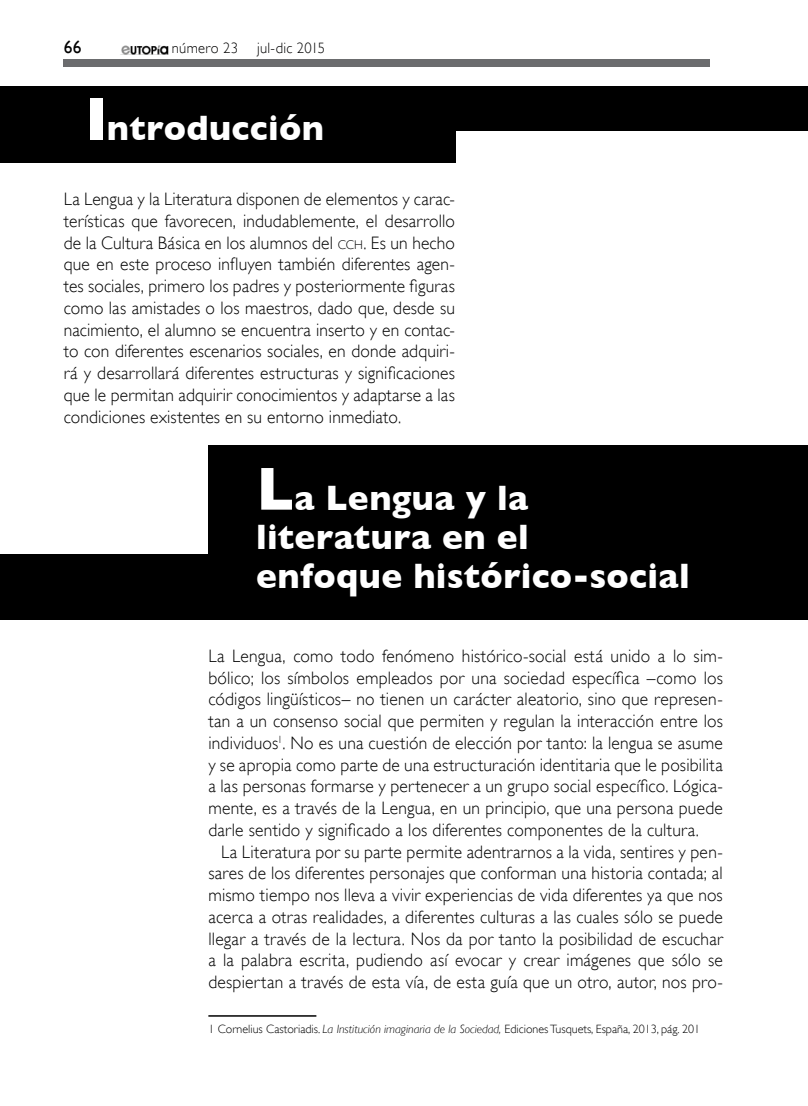
<style>
.page{position:relative;width:808px;height:1106px;background:#fff}
.page>*{position:absolute;margin:0;border:0;box-sizing:border-box;transform-origin:0 0}
.t1{font:700 36px/39px "Gill Sans";letter-spacing:.01em;color:#fff}
.t2{font:300 18px/21.8px "Gill Sans";letter-spacing:.01em;color:#000;text-align:justify}
.t3{font:18px "Gill Sans";color:#000}
.t4{font:300 15px "Gill Sans";letter-spacing:.02em;color:#000}
.t5{font:300 12px "Gill Sans";color:#000}
.s1{font-size:61.5px}
.s2{font-size:12.6px}
.s3{font-style:italic}
</style>
<div class="page">
<div style="left:64px;top:59px;width:646px;height:8px;background:#6b6c6e"></div>
<img style="left:121px;top:45px;width:47px;height:9px">
<div style="left:0;top:86px;width:455px;height:77px;background:#000"></div>
<div style="left:455px;top:86px;width:353px;height:44px;background:#000"></div>
<div style="left:208px;top:446px;width:600px;height:174px;background:#000"></div>
<div style="left:0;top:554px;width:208px;height:66px;background:#000"></div>
<hr style="left:208px;top:1015px;width:108px;height:1px;background:#000">
<p class="t3" style="left:64px;top:36px;width:19px">66</p>
<p class="t4" style="left:172px;top:40px;width:68px">número 23</p>
<p class="t4" style="left:257px;top:40px;width:70px">jul-dic 2015</p>
<h1 class="t1" style="left:85px;top:108px;width:241px"><span class="s1">I</span>ntroducción</h1>
<p class="t2" style="left:64px;top:188px;width:393px">La Lengua y la Literatura disponen de elementos y carac&shy;terísticas que favorecen, indudablemente, el desarrollo de la Cultura Básica en los alumnos del <span class="s2">cch</span>. Es un hecho que en este proceso influyen también diferentes agen&shy;tes sociales, primero los padres y posteriormente figuras como las amistades o los maestros, dado que, desde su nacimiento, el alumno se encuentra inserto y en contac&shy;to con diferentes escenarios sociales, en donde adquiri&shy;rá y desarrollará diferentes estructuras y significaciones que le permitan adquirir conocimientos y adaptarse a las condiciones existentes en su entorno inmediato.</p>
<h1 class="t1" style="left:256px;top:478px;width:435px"><span class="s1">L</span>a Lengua y la literatura en el<br>enfoque histórico-social</h1>
<p class="t2" style="left:208px;top:645px;width:516px">La Lengua, como todo fenómeno histórico-social está unido a lo sim&shy;bólico; los símbolos empleados por una sociedad específica –como los códigos lingüísticos– no tienen un carácter aleatorio, sino que represen&shy;tan a un consenso social que permiten y regulan la interacción entre los individuos<sup>1</sup>. No es una cuestión de elección por tanto: la lengua se asume y se apropia como parte de una estructuración identitaria que le posibilita a las personas formarse y pertenecer a un grupo social específico. Lógica&shy;mente, es a través de la Lengua, en un principio, que una persona puede darle sentido y significado a los diferentes componentes de la cultura.</p>
<p class="t2" style="left:208px;top:840px;width:516px;text-indent:13px">La Literatura por su parte permite adentrarnos a la vida, sentires y pen&shy;sares de los diferentes personajes que conforman una historia contada; al mismo tiempo nos lleva a vivir experiencias de vida diferentes ya que nos acerca a otras realidades, a diferentes culturas a las cuales sólo se puede llegar a través de la lectura. Nos da por tanto la posibilidad de escuchar a la palabra escrita, pudiendo así evocar y crear imágenes que sólo se despiertan a través de esta vía, de esta guía que un otro, autor, nos pro-</p>
<p class="t5" style="left:208px;top:1022px;width:493px">1 Cornelius Castoriadis. <span class="s3">La Institución imaginaria de la Sociedad,</span> Ediciones Tusquets, España, 2013, pág. 201</p>
</div>
